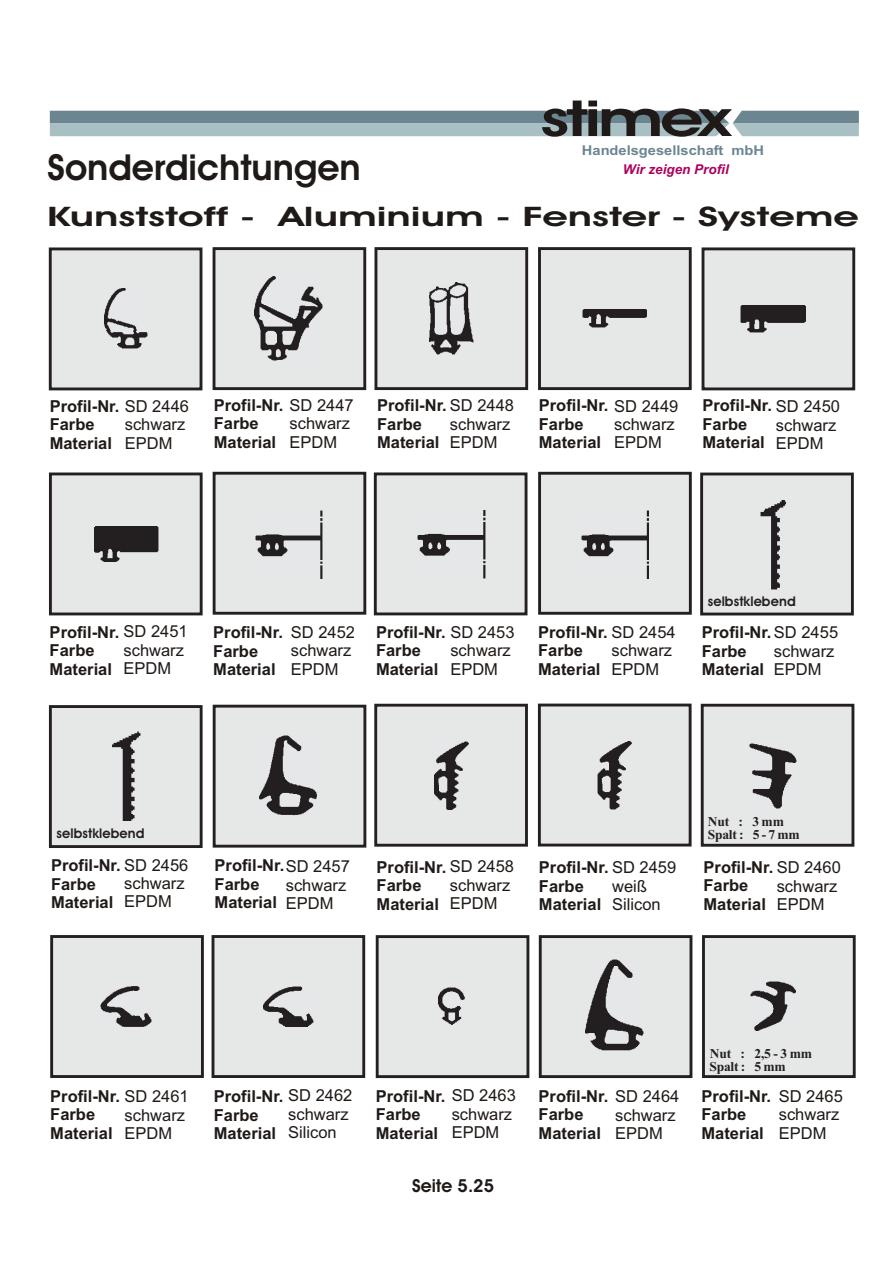
<style>
.page{position:relative;width:894px;height:1263px;background:#fff}
.page>*{position:absolute;margin:0;border:0;box-sizing:border-box;transform-origin:0 0}
.t1{font:700 49.95px "Avant Garde Bk BT";letter-spacing:-.045em;color:#1f1a17;scale:1.42 1}
.t2{font:700 36px "Avant Garde Bk BT";color:#1f1a17}
.t3{font:700 27px "Avant Garde Bk BT";color:#1f1a17;scale:1.55 1}
.t4{font:700 18px "Avant Garde Bk BT";color:#1f1a17}
.t5{font:700 16.5px/18.5px "Arial";color:#1f1a17}
.t6{font:16.5px/18.5px "Arial";color:#1f1a17}
.t7{font:700 13.5px/12.9px "Times New Roman";letter-spacing:-.02em;color:#241f21}
.t8{font:700 13.5px "Avant Garde Bk BT";letter-spacing:.01em;color:#241f21}
.t9{font:700 13.5px "Arial";color:#6b8591;scale:1.09 1}
.t10{font:italic 700 13.5px "Arial";color:#ad005c}
.s1{font-weight:400}
.s2{font-weight:700}
</style>
<div class="page">
<svg style="left:50px;top:111px;width:809px;height:25px;background:#8ca4ad"></svg>
<div style="left:49px;top:247px;width:153px;height:143px;background:#e6e8e8;border:3px solid #241f21"></div>
<div style="left:213px;top:247px;width:153px;height:143px;background:#e6e8e8;border:3px solid #241f21"></div>
<div style="left:375px;top:247px;width:153px;height:143px;background:#e6e8e8;border:3px solid #241f21"></div>
<div style="left:538px;top:247px;width:154px;height:143px;background:#e6e8e8;border:3px solid #241f21"></div>
<div style="left:702px;top:247px;width:153px;height:143px;background:#e6e8e8;border:3px solid #241f21"></div>
<div style="left:50px;top:935px;width:154px;height:143px;background:#e6e8e8;border:3px solid #241f21"></div>
<div style="left:212px;top:935px;width:153px;height:143px;background:#e6e8e8;border:3px solid #241f21"></div>
<div style="left:376px;top:935px;width:153px;height:143px;background:#e6e8e8;border:3px solid #241f21"></div>
<div style="left:539px;top:935px;width:153px;height:143px;background:#e6e8e8;border:3px solid #241f21"></div>
<div style="left:702px;top:935px;width:154px;height:143px;background:#e6e8e8;border:3px solid #241f21"></div>
<div style="left:49px;top:473px;width:154px;height:142px;background:#e6e8e8;border:3px solid #241f21"></div>
<div style="left:49px;top:705px;width:154px;height:143px;background:#e6e8e8;border:3px solid #241f21"></div>
<div style="left:374px;top:472px;width:154px;height:143px;background:#e6e8e8;border:3px solid #241f21"></div>
<div style="left:374px;top:704px;width:154px;height:143px;background:#e6e8e8;border:3px solid #241f21"></div>
<div style="left:213px;top:472px;width:153px;height:143px;background:#e6e8e8;border:3px solid #241f21"></div>
<div style="left:213px;top:705px;width:153px;height:143px;background:#e6e8e8;border:3px solid #241f21"></div>
<div style="left:701px;top:704px;width:153px;height:143px;background:#e6e8e8;border:3px solid #241f21"></div>
<div style="left:700px;top:473px;width:154px;height:142px;background:#e6e8e8;border:3px solid #241f21"></div>
<div style="left:538px;top:704px;width:154px;height:143px;background:#e6e8e8;border:3px solid #241f21"></div>
<div style="left:538px;top:472px;width:154px;height:143px;background:#e6e8e8;border:3px solid #241f21"></div>
<img style="left:105px;top:289px;width:43px;height:60px">
<img style="left:255px;top:276px;width:67px;height:85px">
<img style="left:429px;top:283px;width:45px;height:71px">
<img style="left:583px;top:310px;width:64px;height:18px">
<img style="left:741px;top:306px;width:64px;height:26px">
<img style="left:94px;top:527px;width:64px;height:35px">
<img style="left:255px;top:510px;width:67px;height:68px">
<img style="left:418px;top:510px;width:67px;height:68px">
<img style="left:581px;top:510px;width:67px;height:68px">
<img style="left:760px;top:501px;width:25px;height:89px">
<img style="left:112px;top:731px;width:29px;height:90px">
<img style="left:260px;top:735px;width:57px;height:81px">
<img style="left:434px;top:742px;width:34px;height:68px">
<img style="left:598px;top:741px;width:34px;height:69px">
<img style="left:749px;top:743px;width:48px;height:65px">
<img style="left:101px;top:986px;width:51px;height:41px">
<img style="left:263px;top:986px;width:51px;height:41px">
<img style="left:438px;top:988px;width:26px;height:37px">
<img style="left:586px;top:959px;width:57px;height:92px">
<img style="left:750px;top:982px;width:46px;height:49px">
<h2 class="t2" style="left:48px;top:153px;width:315px">Sonderdichtungen</h2>
<h1 class="t1" style="left:540px;top:98px;width:136px">stimex</h1>
<p class="t9" style="left:582px;top:145px;width:169px">Handelsgesellschaft mbH</p>
<p class="t10" style="left:623px;top:165px;width:107px">Wir zeigen Profil</p>
<h3 class="t3" style="left:47px;top:206px;width:525px">Kunststoff - Aluminium - Fenster - Systeme</h3>
<p class="t5" style="left:50px;top:399px;width:141px">Profil-Nr. <span class="s1">SD 2446<br></span>Farbe<br>Material</p>
<p class="t6" style="left:125px;top:417px;width:62px">schwarz<br>EPDM</p>
<p class="t5" style="left:214px;top:397px;width:141px">Profil-Nr. <span class="s1">SD 2447<br></span>Farbe<br>Material</p>
<p class="t6" style="left:290px;top:416px;width:62px">schwarz<br>EPDM</p>
<p class="t5" style="left:377px;top:398px;width:138px">Profil-Nr. <span class="s1">SD 2448<br></span>Farbe<br>Material</p>
<p class="t6" style="left:450px;top:416px;width:62px">schwarz<br>EPDM</p>
<p class="t5" style="left:539px;top:398px;width:141px">Profil-Nr. <span class="s1">SD 2449<br></span>Farbe<br>Material</p>
<p class="t6" style="left:614px;top:417px;width:62px">schwarz<br>EPDM</p>
<p class="t6" style="left:776px;top:398px;width:66px;line-height:18.9px;text-indent:-73px"><span class="s2">Profil-Nr.</span> SD 2450 schwarz<br>EPDM</p>
<p class="t5" style="left:702px;top:416px;width:64px">Farbe<br>Material</p>
<p class="t5" style="left:50px;top:624px;width:140px">Profil-Nr. <span class="s1">SD 2451<br></span>Farbe<br>Material</p>
<p class="t6" style="left:124px;top:642px;width:62px">schwarz<br>EPDM</p>
<p class="t5" style="left:213px;top:625px;width:71px">Profil-Nr.<br>Farbe<br>Material</p>
<p class="t6" style="left:291px;top:625px;width:66px">SD 2452 schwarz<br>EPDM</p>
<p class="t5" style="left:376px;top:624px;width:140px">Profil-Nr. <span class="s1">SD 2453<br></span>Farbe<br>Material</p>
<p class="t6" style="left:450px;top:643px;width:62px">schwarz<br>EPDM</p>
<p class="t5" style="left:538px;top:625px;width:139px">Profil-Nr. <span class="s1">SD 2454<br></span>Farbe<br>Material</p>
<p class="t6" style="left:612px;top:643px;width:62px">schwarz<br>EPDM</p>
<p class="t8" style="left:708px;top:596px;width:90px">selbstklebend</p>
<p class="t6" style="left:774px;top:625px;width:66px;text-indent:-72px"><span class="s2">Profil-Nr.</span>SD 2455 schwarz<br>EPDM</p>
<p class="t5" style="left:702px;top:643px;width:64px">Farbe<br>Material</p>
<p class="t8" style="left:57px;top:828px;width:90px">selbstklebend</p>
<p class="t7" style="left:708px;top:817px;width:93px">Nut : 3 mm<br>Spalt : 5 - 7 mm</p>
<p class="t5" style="left:51px;top:858px;width:139px">Profil-Nr. <span class="s1">SD 2456<br></span>Farbe<br>Material</p>
<p class="t6" style="left:124px;top:875px;width:62px">schwarz<br>EPDM</p>
<p class="t5" style="left:215px;top:858px;width:137px">Profil-Nr.<span class="s1">SD 2457<br></span>Farbe<br>Material</p>
<p class="t6" style="left:286px;top:877px;width:62px">schwarz<br>EPDM</p>
<p class="t5" style="left:377px;top:859px;width:139px">Profil-Nr. <span class="s1">SD 2458<br></span>Farbe<br>Material</p>
<p class="t6" style="left:450px;top:877px;width:62px">schwarz<br>EPDM</p>
<p class="t5" style="left:539px;top:860px;width:139px">Profil-Nr. <span class="s1">SD 2459<br></span>Farbe<br>Material</p>
<p class="t6" style="left:612px;top:878px;width:50px">weiß<br>Silicon</p>
<p class="t5" style="left:704px;top:859px;width:139px">Profil-Nr. <span class="s1">SD 2460<br></span>Farbe<br>Material</p>
<p class="t6" style="left:777px;top:878px;width:62px">schwarz<br>EPDM</p>
<p class="t5" style="left:50px;top:1088px;width:140px">Profil-Nr. <span class="s1">SD 2461<br></span>Farbe<br>Material</p>
<p class="t6" style="left:125px;top:1107px;width:62px">schwarz<br>EPDM</p>
<p class="t5" style="left:214px;top:1089px;width:140px">Profil-Nr. <span class="s1">SD 2462<br></span>Farbe<br>Material</p>
<p class="t6" style="left:288px;top:1106px;width:62px">schwarz<br>Silicon</p>
<p class="t5" style="left:376px;top:1089px;width:142px">Profil-Nr. <span class="s1">SD 2463<br></span>Farbe<br>Material</p>
<p class="t6" style="left:452px;top:1106px;width:62px">schwarz<br>EPDM</p>
<p class="t4" style="left:412px;top:1178px;width:84px">Seite 5.25</p>
<p class="t5" style="left:539px;top:1088px;width:142px">Profil-Nr. <span class="s1">SD 2464<br></span>Farbe<br>Material</p>
<p class="t6" style="left:615px;top:1107px;width:62px">schwarz<br>EPDM</p>
<p class="t7" style="left:710px;top:1049px;width:104px">Nut : 2,5 - 3 mm<br>Spalt : 5 mm</p>
<p class="t5" style="left:702px;top:1088px;width:71px">Profil-Nr.<br>Farbe<br>Material</p>
<p class="t6" style="left:779px;top:1088px;width:66px">SD 2465 schwarz<br>EPDM</p>
</div>
